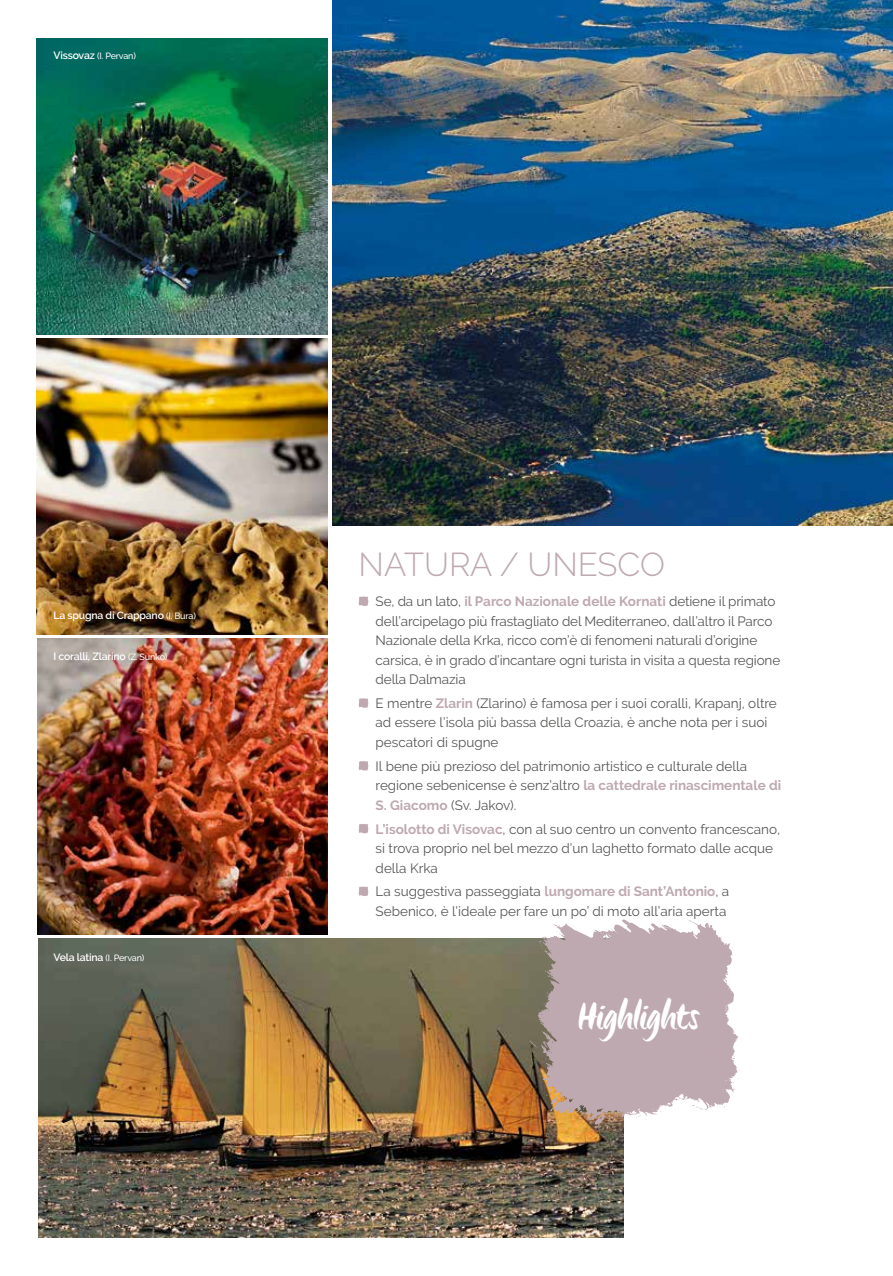
<style>
.page{position:relative;width:893px;height:1276px;background:#fff}
.page>*{position:absolute;margin:0;border:0;box-sizing:border-box;transform-origin:0 0}
.t1{font:39.9px "Origo PRO";color:#fff}
.t2{font:300 33px "Raleway";color:#bea9b0}
.t3{font:13.5px/19.5px "Raleway";color:#575756}
.t4{font:600 10.5px "Raleway";letter-spacing:-.02em;color:#fff}
.t5{font:500 9px "Raleway";letter-spacing:-.02em;color:#fff}
.s1{font-weight:600;font-size:10.5px}
.s2{font-weight:500;font-size:9px}
.s3{font-weight:700;color:#bea9b0}
</style>
<div class="page">
<img style="left:332px;top:0;width:561px;height:526px">
<img style="left:38px;top:638px;width:290px;height:296px">
<img style="left:37px;top:338px;width:290px;height:296px">
<img style="left:37px;top:38px;width:290px;height:296px">
<img style="left:38px;top:938px;width:585px;height:299px">
<svg style="left:359px;top:596px;width:10px;height:10px"></svg>
<svg style="left:359px;top:698px;width:10px;height:10px"></svg>
<svg style="left:359px;top:761px;width:10px;height:10px"></svg>
<svg style="left:359px;top:823px;width:10px;height:10px"></svg>
<svg style="left:359px;top:886px;width:10px;height:10px"></svg>
<svg style="left:530px;top:919px;width:209px;height:212px;background:#bfacac"></svg>
<p class="t5" style="left:54px;top:51px;width:84px"><span class="s1">Vissovaz</span> (I. Pervan)</p>
<p class="t4" style="left:54px;top:609px;width:144px">La spugna di Crappano <span class="s2">(I. Bura)</span></p>
<p class="t4" style="left:54px;top:650px;width:115px">I coralli, Zlarino <span class="s2">(Z. Sunko)</span></p>
<p class="t4" style="left:54px;top:951px;width:92px">Vela latina <span class="s2">(I. Pervan)</span></p>
<h2 class="t2" style="left:359px;top:545px;width:308px">NATURA / UNESCO</h2>
<p class="t3" style="left:376px;top:591px;width:406px">Se, da un lato, <span class="s3">il Parco Nazionale delle Kornati</span> detiene il primato dell’arcipelago più frastagliato del Mediterraneo, dall’altro il Parco Nazionale della Krka, ricco com’è di fenomeni naturali d’origine carsica, è in grado d’incantare ogni turista in visita a questa regione della Dalmazia</p>
<p class="t3" style="left:376px;top:693px;width:403px">E mentre <span class="s3">Zlarin</span> (Zlarino) è famosa per i suoi coralli, Krapanj, oltre ad essere l’isola più bassa della Croazia, è anche nota per i suoi pescatori di spugne</p>
<p class="t3" style="left:376px;top:756px;width:407px">Il bene più prezioso del patrimonio artistico e culturale della regione sebenicense è senz’altro <span class="s3">la cattedrale rinascimentale di<br>S. Giacomo</span> (Sv. Jakov).</p>
<p class="t3" style="left:376px;top:819px;width:406px"><span class="s3">L’isolotto di Visovac</span>, con al suo centro un convento francescano, si trova proprio nel bel mezzo d’un laghetto formato dalle acque della Krka</p>
<p class="t3" style="left:376px;top:881px;width:355px">La suggestiva passeggiata <span class="s3">lungomare di Sant’Antonio</span>, a<br>Sebenico, è l’ideale per fare un po’ di moto all’aria aperta</p>
<h1 class="t1" style="left:579px;top:987px;width:122px">Highlights</h1>
</div>
